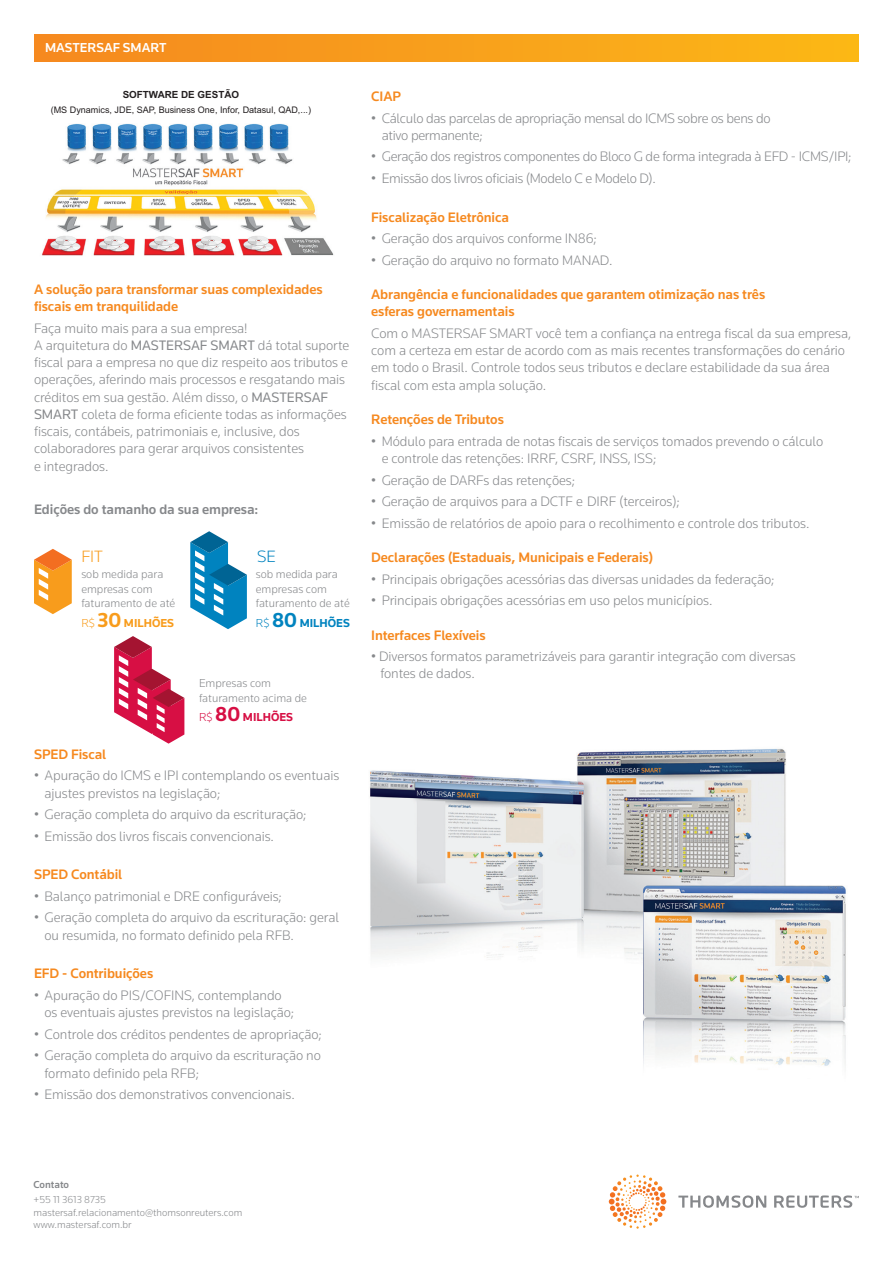
<style>
.page{position:relative;width:893px;height:1263px;background:#fff}
.page>*{position:absolute;margin:0;border:0;box-sizing:border-box;transform-origin:0 0}
.t1{font:300 16.95px "Knowledge";color:#f89c1c}
.t2{font:300 16.95px "Knowledge";color:#0083bf}
.Body_Text{font:300 14.25px/17.2px "Knowledge";letter-spacing:-.005em;color:#86888b}
.Body_Text-2{font:500 14.25px/17.2px "Knowledge";letter-spacing:-.005em;color:#f6891f}
.Body_Text-3{font:500 14.25px "Knowledge";letter-spacing:-.005em;color:#86888b}
.Title_Level_1{font:500 13.5px "Knowledge";color:#fff}
.t3{font:300 12px/14.4px "Knowledge";color:#86888b}
.t4{font:700 12px "Knowledge";color:#f89c1c}
.t5{font:700 12px "Knowledge";color:#0083bf}
.t6{font:700 12px "Knowledge";color:#d70f44}
.Return_Address{font:300 10.5px/12.6px "Knowledge";color:#86888b}
.Return_Address-2{font:500 10.5px "Knowledge";color:#86888b}
.t7{font:700 9.9px "Arial";color:#231f20}
.t8{font:9px "Arial";color:#231f20}
.s1{font-weight:400}
.s2{font-weight:300}
.s3{font-size:21px}
</style>
<div class="page">
<img style="left:370px;top:748px;width:476px;height:318px">
<img style="left:42px;top:123px;width:292px;height:133px">
<div style="left:34px;top:34px;width:825px;height:27px;background:linear-gradient(to right,#f58820,#fcb816)"></div>
<svg style="left:678px;top:1195px;width:181px;height:13px"></svg>
<svg style="left:609px;top:1174px;width:57px;height:52px"></svg>
<svg style="left:34px;top:549px;width:38px;height:65px"></svg>
<svg style="left:190px;top:531px;width:57px;height:98px"></svg>
<svg style="left:114px;top:636px;width:70px;height:108px"></svg>
<p class="Title_Level_1" style="left:45px;top:39px;width:123px">MASTERSAF SMART</p>
<p class="t7" style="left:123px;top:88px;width:118px">SOFTWARE DE GESTÃO</p>
<p class="t8" style="left:51px;top:104px;width:262px">(MS Dynamics, JDE, SAP, Business One, Infor, Datasul, QAD,...)</p>
<p class="Body_Text-2" style="left:34px;top:280px;width:290px">A solução para transformar suas complexidades fiscais em tranquilidade</p>
<p class="Body_Text" style="left:34px;top:319px;width:317px">Faça muito mais para a sua empresa!<br>A arquitetura do <span class="s1">MASTERSAF SMART</span> dá total suporte fiscal para a empresa no que diz respeito aos tributos e operações, aferindo mais processos e resgatando mais créditos em sua gestão. Além disso, o <span class="s1">MASTERSAF SMART</span> coleta de forma eficiente todas as informações fiscais, contábeis, patrimoniais e, inclusive, dos colaboradores para gerar arquivos consistentes<br>e integrados.</p>
<p class="Body_Text-3" style="left:34px;top:500px;width:226px">Edições do tamanho da sua empresa:</p>
<p class="t1" style="left:81px;top:546px;width:23px">FIT</p>
<p class="t2" style="left:257px;top:546px;width:20px">SE</p>
<p class="t3" style="left:81px;top:567px;width:95px">sob medida para empresas com faturamento de até</p>
<p class="t4" style="left:81px;top:615px;width:94px"><span class="s2">R$</span> <span class="s3">30</span> MILHÕES</p>
<p class="t3" style="left:256px;top:567px;width:95px">sob medida para empresas com faturamento de até</p>
<p class="t5" style="left:256px;top:615px;width:96px"><span class="s2">R$</span> <span class="s3">80</span> MILHÕES</p>
<p class="t3" style="left:199px;top:676px;width:109px">Empresas com faturamento acima de</p>
<p class="t6" style="left:199px;top:710px;width:96px"><span class="s2">R$</span> <span class="s3">80</span> MILHÕES</p>
<p class="Body_Text-2" style="left:34px;top:745px;width:74px">SPED Fiscal</p>
<p class="Body_Text" style="left:45px;top:767px;width:296px;text-indent:-11px">• Apuração do ICMS e IPI contemplando os eventuais ajustes previstos na legislação;</p>
<p class="Body_Text" style="left:34px;top:805px;width:274px">• Geração completa do arquivo da escrituração;</p>
<p class="Body_Text" style="left:34px;top:827px;width:242px">• Emissão dos livros fiscais convencionais.</p>
<p class="Body_Text-2" style="left:34px;top:866px;width:90px">SPED Contábil</p>
<p class="Body_Text" style="left:34px;top:887px;width:249px">• Balanço patrimonial e DRE configuráveis;</p>
<p class="Body_Text" style="left:45px;top:909px;width:296px;text-indent:-10px">• Geração completa do arquivo da escrituração: geral ou resumida, no formato definido pela RFB.</p>
<p class="Body_Text-2" style="left:34px;top:965px;width:121px">EFD - Contribuições</p>
<p class="Body_Text" style="left:45px;top:986px;width:251px;text-indent:-11px">• Apuração do PIS/COFINS, contemplando os eventuais ajustes previstos na legislação;</p>
<p class="Body_Text" style="left:34px;top:1025px;width:289px">• Controle dos créditos pendentes de apropriação;</p>
<p class="Body_Text" style="left:45px;top:1047px;width:278px;text-indent:-10px">• Geração completa do arquivo da escrituração no formato definido pela RFB;</p>
<p class="Body_Text" style="left:34px;top:1085px;width:262px">• Emissão dos demonstrativos convencionais.</p>
<p class="Body_Text-2" style="left:371px;top:88px;width:31px">CIAP</p>
<p class="Body_Text" style="left:382px;top:109px;width:390px;text-indent:-11px">• Cálculo das parcelas de apropriação mensal do ICMS sobre os bens do ativo permanente;</p>
<p class="Body_Text" style="left:371px;top:148px;width:482px">• Geração dos registros componentes do Bloco G de forma integrada à EFD - ICMS/IPI;</p>
<p class="Body_Text" style="left:371px;top:169px;width:286px">• Emissão dos livros oficiais (Modelo C e Modelo D).</p>
<p class="Body_Text-2" style="left:371px;top:208px;width:139px">Fiscalização Eletrônica</p>
<p class="Body_Text" style="left:371px;top:230px;width:227px">• Geração dos arquivos conforme IN86;</p>
<p class="Body_Text" style="left:371px;top:251px;width:243px">• Geração do arquivo no formato MANAD.</p>
<p class="Body_Text-2" style="left:371px;top:286px;width:396px">Abrangência e funcionalidades que garantem otimização nas três esferas governamentais</p>
<p class="Body_Text" style="left:371px;top:324px;width:481px">Com o MASTERSAF SMART você tem a confiança na entrega fiscal da sua empresa, com a certeza em estar de acordo com as mais recentes transformações do cenário em todo o Brasil. Controle todos seus tributos e declare estabilidade da sua área fiscal com esta ampla solução.</p>
<p class="Body_Text-2" style="left:371px;top:411px;width:134px">Retenções de Tributos</p>
<p class="Body_Text" style="left:382px;top:432px;width:443px;text-indent:-11px">• Módulo para entrada de notas fiscais de serviços tomados prevendo o cálculo e controle das retenções: IRRF, CSRF, INSS, ISS;</p>
<p class="Body_Text" style="left:371px;top:471px;width:205px">• Geração de DARFs das retenções;</p>
<p class="Body_Text" style="left:371px;top:492px;width:310px">• Geração de arquivos para a DCTF e DIRF (terceiros);</p>
<p class="Body_Text" style="left:371px;top:514px;width:440px">• Emissão de relatórios de apoio para o recolhimento e controle dos tributos.</p>
<p class="Body_Text-2" style="left:371px;top:548px;width:283px">Declarações (Estaduais, Municipais e Federais)</p>
<p class="Body_Text" style="left:371px;top:570px;width:405px">• Principais obrigações acessórias das diversas unidades da federação;</p>
<p class="Body_Text" style="left:371px;top:591px;width:343px">• Principais obrigações acessórias em uso pelos municípios.</p>
<p class="Body_Text-2" style="left:371px;top:626px;width:116px">Interfaces Flexíveis</p>
<p class="Body_Text" style="left:380px;top:647px;width:417px;text-indent:-9px">• Diversos formatos parametrizáveis para garantir integração com diversas fontes de dados.</p>
<p class="Return_Address-2" style="left:34px;top:1178px;width:37px">Contato</p>
<p class="Return_Address" style="left:34px;top:1193px;width:210px">+55 11 3613 8735 mastersaf.relacionamento@thomsonreuters.com www.mastersaf.com.br</p>
</div>
